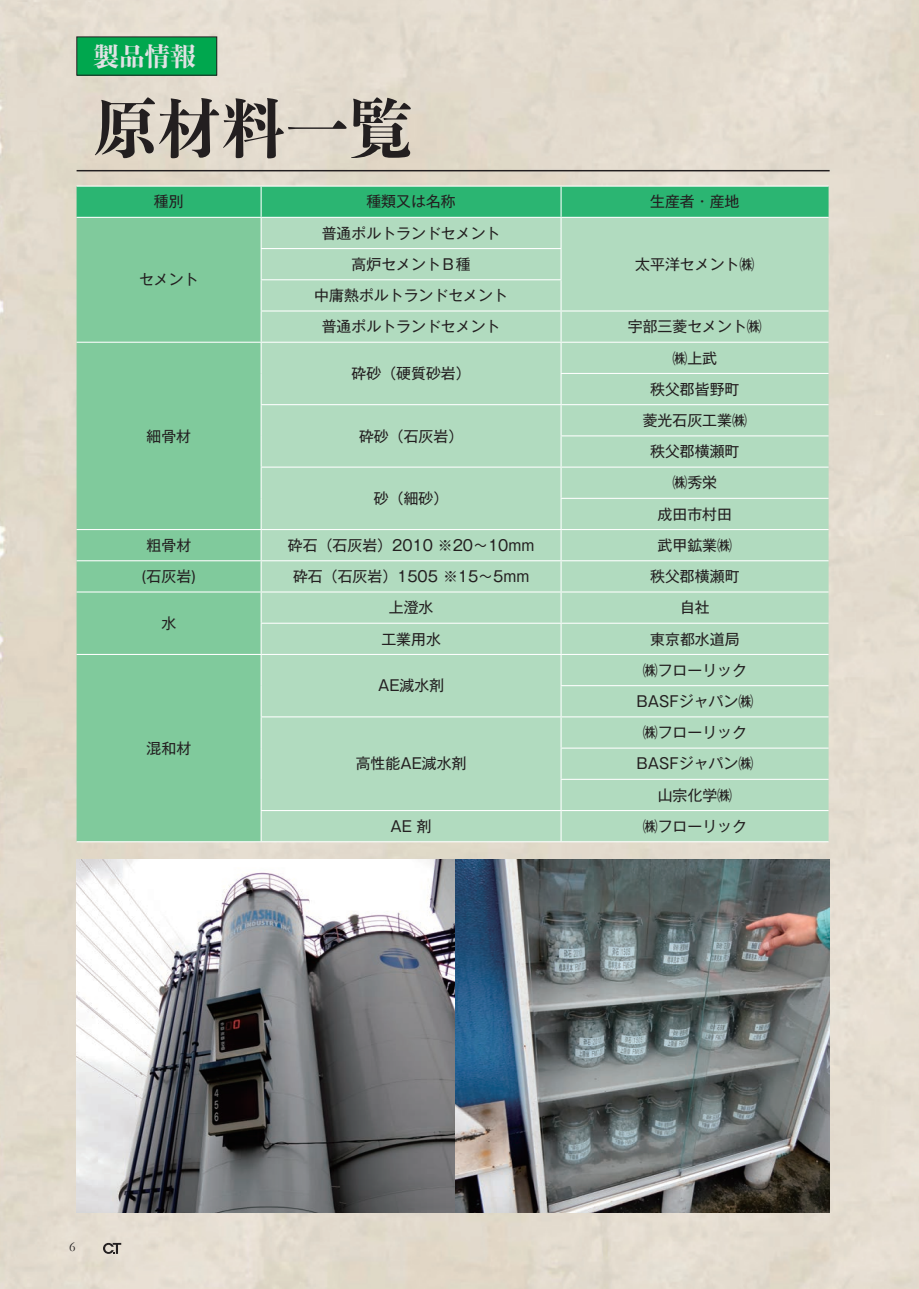
<style>
.page{position:relative;width:919px;height:1289px;background:#fff}
.page>*{position:absolute;margin:0;border:0;box-sizing:border-box;transform-origin:0 0}
.t1{font:63.75px "P Bunkyu Md Min Std N EB";color:#231f20}
.t2{font:25.5px "P Bunkyu Md Min Std N EB";color:#e1e2e4}
.t3{font:14.85px/31.2px "Gothic MB101 Pro";color:#231f20;text-align:center}
.t4{font:13.8px "Garamond";color:#231f20}
</style>
<div class="page">
<img style="left:0;top:0;width:918px;height:1288px">
<div style="left:77px;top:37px;width:140px;height:38px;background:#00a74e"></div>
<hr style="left:77px;top:170px;width:752px;height:1px;background:#231f20">
<div style="left:77px;top:187px;width:751px;height:30px;background:#2bb572"></div>
<div style="left:77px;top:218px;width:183px;height:623px;background:#80ca9c"></div>
<div style="left:261px;top:218px;width:567px;height:623px;background:#b1dbbf"></div>
<hr style="left:77px;top:185px;width:184px;height:2px;background:#fff">
<hr style="left:261px;top:185px;width:300px;height:2px;background:#fff">
<hr style="left:260px;top:187px;width:1px;height:30px;background:#fff">
<hr style="left:561px;top:185px;width:267px;height:2px;background:#fff">
<hr style="left:560px;top:187px;width:1px;height:30px;background:#fff">
<hr style="left:77px;top:217px;width:184px;height:1px;background:#fff">
<hr style="left:261px;top:217px;width:300px;height:1px;background:#fff">
<hr style="left:260px;top:218px;width:1px;height:30px;background:#fff">
<hr style="left:561px;top:217px;width:267px;height:1px;background:#fff">
<hr style="left:560px;top:218px;width:1px;height:30px;background:#fff">
<hr style="left:260px;top:248px;width:301px;height:1px;background:#fff">
<hr style="left:260px;top:249px;width:1px;height:30px;background:#fff">
<hr style="left:560px;top:249px;width:1px;height:30px;background:#fff">
<hr style="left:260px;top:279px;width:301px;height:1px;background:#fff">
<hr style="left:260px;top:280px;width:1px;height:30px;background:#fff">
<hr style="left:560px;top:280px;width:1px;height:30px;background:#fff">
<hr style="left:260px;top:310px;width:301px;height:1px;background:#fff">
<hr style="left:260px;top:311px;width:1px;height:31px;background:#fff">
<hr style="left:561px;top:310px;width:267px;height:1px;background:#fff">
<hr style="left:560px;top:311px;width:1px;height:31px;background:#fff">
<hr style="left:77px;top:342px;width:184px;height:1px;background:#fff">
<hr style="left:261px;top:342px;width:300px;height:1px;background:#fff">
<hr style="left:260px;top:343px;width:1px;height:30px;background:#fff">
<hr style="left:260px;top:373px;width:1px;height:31px;background:#fff">
<hr style="left:561px;top:342px;width:267px;height:1px;background:#fff">
<hr style="left:560px;top:343px;width:1px;height:30px;background:#fff">
<hr style="left:560px;top:373px;width:268px;height:1px;background:#fff">
<hr style="left:560px;top:374px;width:1px;height:30px;background:#fff">
<hr style="left:260px;top:404px;width:301px;height:1px;background:#fff">
<hr style="left:260px;top:405px;width:1px;height:31px;background:#fff">
<hr style="left:260px;top:436px;width:1px;height:30px;background:#fff">
<hr style="left:561px;top:404px;width:267px;height:1px;background:#fff">
<hr style="left:560px;top:405px;width:1px;height:30px;background:#fff">
<hr style="left:560px;top:435px;width:268px;height:1px;background:#fff">
<hr style="left:560px;top:436px;width:1px;height:30px;background:#fff">
<hr style="left:260px;top:466px;width:301px;height:1px;background:#fff">
<hr style="left:260px;top:467px;width:1px;height:31px;background:#fff">
<hr style="left:260px;top:498px;width:1px;height:31px;background:#fff">
<hr style="left:561px;top:466px;width:267px;height:1px;background:#fff">
<hr style="left:560px;top:467px;width:1px;height:31px;background:#fff">
<hr style="left:560px;top:498px;width:268px;height:1px;background:#fff">
<hr style="left:560px;top:499px;width:1px;height:30px;background:#fff">
<hr style="left:77px;top:529px;width:184px;height:1px;background:#fff">
<hr style="left:261px;top:529px;width:300px;height:1px;background:#fff">
<hr style="left:260px;top:530px;width:1px;height:30px;background:#fff">
<hr style="left:561px;top:529px;width:267px;height:1px;background:#fff">
<hr style="left:560px;top:530px;width:1px;height:30px;background:#fff">
<hr style="left:77px;top:560px;width:184px;height:1px;background:#fff">
<hr style="left:261px;top:560px;width:300px;height:1px;background:#fff">
<hr style="left:260px;top:561px;width:1px;height:30px;background:#fff">
<hr style="left:561px;top:560px;width:267px;height:1px;background:#fff">
<hr style="left:560px;top:561px;width:1px;height:30px;background:#fff">
<hr style="left:77px;top:591px;width:184px;height:1px;background:#fff">
<hr style="left:261px;top:591px;width:300px;height:1px;background:#fff">
<hr style="left:260px;top:592px;width:1px;height:30px;background:#fff">
<hr style="left:561px;top:591px;width:267px;height:1px;background:#fff">
<hr style="left:560px;top:592px;width:1px;height:30px;background:#fff">
<hr style="left:260px;top:622px;width:301px;height:1px;background:#fff">
<hr style="left:260px;top:623px;width:1px;height:31px;background:#fff">
<hr style="left:561px;top:622px;width:267px;height:1px;background:#fff">
<hr style="left:560px;top:623px;width:1px;height:31px;background:#fff">
<hr style="left:77px;top:654px;width:184px;height:1px;background:#fff">
<hr style="left:77px;top:841px;width:184px;height:1px;background:#fff">
<hr style="left:261px;top:654px;width:300px;height:1px;background:#fff">
<hr style="left:260px;top:655px;width:1px;height:30px;background:#fff">
<hr style="left:260px;top:685px;width:1px;height:31px;background:#fff">
<hr style="left:561px;top:654px;width:267px;height:1px;background:#fff">
<hr style="left:560px;top:655px;width:1px;height:30px;background:#fff">
<hr style="left:560px;top:685px;width:268px;height:1px;background:#fff">
<hr style="left:560px;top:686px;width:1px;height:30px;background:#fff">
<hr style="left:260px;top:716px;width:301px;height:1px;background:#fff">
<hr style="left:260px;top:717px;width:1px;height:31px;background:#fff">
<hr style="left:260px;top:748px;width:1px;height:31px;background:#fff">
<hr style="left:260px;top:779px;width:1px;height:31px;background:#fff">
<hr style="left:561px;top:716px;width:267px;height:1px;background:#fff">
<hr style="left:560px;top:717px;width:1px;height:30px;background:#fff">
<hr style="left:560px;top:747px;width:268px;height:1px;background:#fff">
<hr style="left:560px;top:748px;width:1px;height:30px;background:#fff">
<hr style="left:560px;top:778px;width:268px;height:1px;background:#fff">
<hr style="left:560px;top:779px;width:1px;height:31px;background:#fff">
<hr style="left:260px;top:810px;width:301px;height:1px;background:#fff">
<hr style="left:260px;top:811px;width:1px;height:30px;background:#fff">
<hr style="left:561px;top:810px;width:267px;height:1px;background:#fff">
<hr style="left:560px;top:811px;width:1px;height:30px;background:#fff">
<hr style="left:261px;top:841px;width:300px;height:1px;background:#fff">
<hr style="left:561px;top:841px;width:267px;height:1px;background:#fff">
<img style="left:76px;top:859px;width:753px;height:353px">
<svg style="left:103px;top:1242px;width:18px;height:11px"></svg>
<h2 class="t2" style="left:94px;top:36px;width:104px">製品情報</h2>
<h1 class="t1" style="left:94px;top:79px;width:320px">原材料一覧</h1>
<p class="t3" style="left:154px;top:184px;width:31px">種別</p>
<p class="t3" style="left:366px;top:184px;width:91px">種類又は名称</p>
<p class="t3" style="left:650px;top:184px;width:91px">生産者・産地</p>
<p class="t3" style="left:139px;top:262px;width:61px">セメント</p>
<p class="t3" style="left:146px;top:418px;width:46px">細骨材</p>
<p class="t3" style="left:322px;top:215px;width:180px">普通ポルトランドセメント高炉セメントＢ種</p>
<p class="t3" style="left:314px;top:278px;width:195px">中庸熱ポルトランドセメント普通ポルトランドセメント</p>
<p class="t3" style="left:351px;top:356px;width:121px">砕砂（硬質砂岩）</p>
<p class="t3" style="left:359px;top:418px;width:106px">砕砂（石灰岩）</p>
<p class="t3" style="left:374px;top:480px;width:76px">砂（細砂）</p>
<p class="t3" style="left:635px;top:246px;width:121px">太平洋セメント㈱</p>
<p class="t3" style="left:627px;top:309px;width:135px">宇部三菱セメント㈱</p>
<p class="t3" style="left:650px;top:340px;width:91px">㈱上武<br>秩父郡皆野町</p>
<p class="t3" style="left:642px;top:402px;width:106px">菱光石灰工業㈱秩父郡横瀬町</p>
<p class="t3" style="left:657px;top:465px;width:76px">㈱秀栄<br>成田市村田</p>
<p class="t3" style="left:146px;top:527px;width:46px">粗骨材</p>
<p class="t3" style="left:288px;top:527px;width:248px">砕石（石灰岩）2010 ※20～10mm</p>
<p class="t3" style="left:657px;top:527px;width:76px">武甲鉱業㈱</p>
<p class="t3" style="left:142px;top:558px;width:56px">(石灰岩)</p>
<p class="t3" style="left:293px;top:558px;width:238px">砕石（石灰岩）1505 ※15～5mm</p>
<p class="t3" style="left:650px;top:558px;width:91px">秩父郡横瀬町</p>
<p class="t3" style="left:161px;top:605px;width:16px">水</p>
<p class="t3" style="left:389px;top:590px;width:46px">上澄水</p>
<p class="t3" style="left:680px;top:590px;width:31px">自社</p>
<p class="t3" style="left:381px;top:621px;width:61px">工業用水</p>
<p class="t3" style="left:650px;top:621px;width:91px">東京都水道局</p>
<p class="t3" style="left:147px;top:730px;width:46px">混和材</p>
<p class="t3" style="left:378px;top:668px;width:68px">AE減水剤</p>
<p class="t3" style="left:356px;top:746px;width:112px">高性能AE減水剤</p>
<p class="t3" style="left:636px;top:652px;width:118px">㈱フローリック<br>BASFジャパン㈱</p>
<p class="t3" style="left:636px;top:714px;width:118px">㈱フローリック<br>BASFジャパン㈱山宗化学㈱</p>
<p class="t3" style="left:390px;top:808px;width:43px">AE 剤</p>
<p class="t3" style="left:642px;top:808px;width:106px">㈱フローリック</p>
<p class="t4" style="left:69px;top:1237px;width:8px">6</p>
</div>
